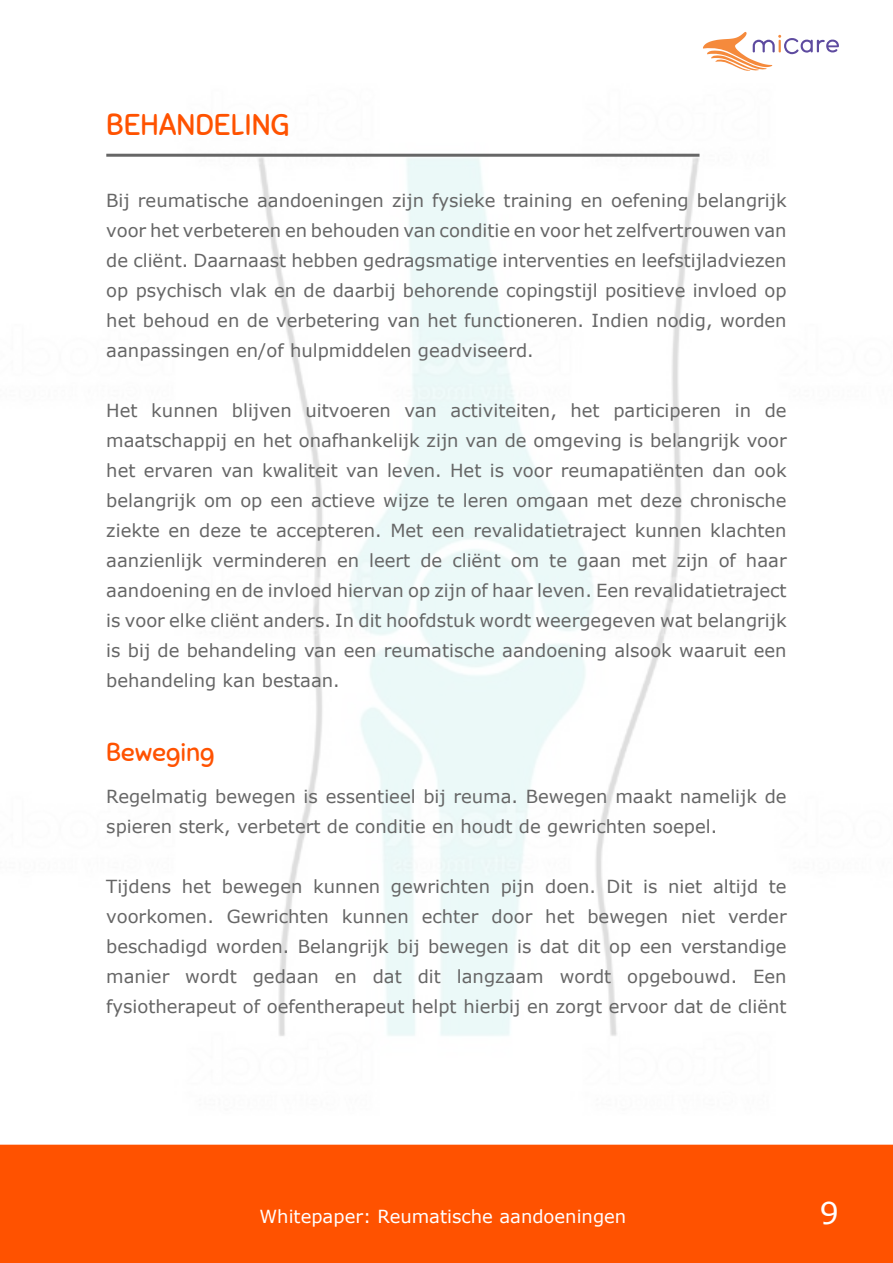
<style>
.page{position:relative;width:893px;height:1263px;background:#fff}
.page>*{position:absolute;margin:0;border:0;box-sizing:border-box;transform-origin:0 0}
.t1{font:30px "Sniglet";color:#ff5200}
.t2{font:30px "Verdana";color:#fff}
.t3{font:25.5px "Sniglet";color:#ff5200}
.t4{font:18px/30px "Verdana";color:#666;text-align:justify}
.t5{font:18px "Verdana";color:#fff}
</style>
<div class="page">
<div style="left:0;top:1144px;width:893px;height:119px;background:#ff5200"></div>
<img style="left:106px;top:32px;width:733px;height:1004px">
<hr style="left:106px;top:154px;width:593px;height:3px;background:#666">
<h1 class="t1" style="left:106px;top:106px;width:185px">BEHANDELING</h1>
<p class="t4" style="left:106px;top:185px;width:682px">Bij reumatische aandoeningen zijn fysieke training en oefening belangrijk voor het verbeteren en behouden van conditie en voor het zelfvertrouwen van de cliënt. Daarnaast hebben gedragsmatige interventies en leefstijladviezen op psychisch vlak en de daarbij behorende copingstijl positieve invloed op het behoud en de verbetering van het functioneren. Indien nodig, worden aanpassingen en/of hulpmiddelen geadviseerd.</p>
<p class="t4" style="left:106px;top:396px;width:682px">Het kunnen blijven uitvoeren van activiteiten, het participeren in de maatschappij en het onafhankelijk zijn van de omgeving is belangrijk voor het ervaren van kwaliteit van leven. Het is voor reumapatiënten dan ook belangrijk om op een actieve wijze te leren omgaan met deze chronische ziekte en deze te accepteren. Met een revalidatietraject kunnen klachten aanzienlijk verminderen en leert de cliënt om te gaan met zijn of haar aandoening en de invloed hiervan op zijn of haar leven. Een revalidatietraject is voor elke cliënt anders. In dit hoofdstuk wordt weergegeven wat belangrijk is bij de behandeling van een reumatische aandoening alsook waaruit een behandeling kan bestaan.</p>
<h2 class="t3" style="left:106px;top:736px;width:110px">Beweging</h2>
<p class="t4" style="left:106px;top:782px;width:682px">Regelmatig bewegen is essentieel bij reuma. Bewegen maakt namelijk de spieren sterk, verbetert de conditie en houdt de gewrichten soepel.</p>
<p class="t4" style="left:106px;top:872px;width:682px">Tijdens het bewegen kunnen gewrichten pijn doen. Dit is niet altijd te voorkomen. Gewrichten kunnen echter door het bewegen niet verder beschadigd worden. Belangrijk bij bewegen is dat dit op een verstandige manier wordt gedaan en dat dit langzaam wordt opgebouwd. Een fysiotherapeut of oefentherapeut helpt hierbij en zorgt ervoor dat de cliënt</p>
<p class="t5" style="left:259px;top:1204px;width:368px">Whitepaper: Reumatische aandoeningen</p>
<h1 class="t2" style="left:820px;top:1192px;width:21px">9</h1>
</div>
